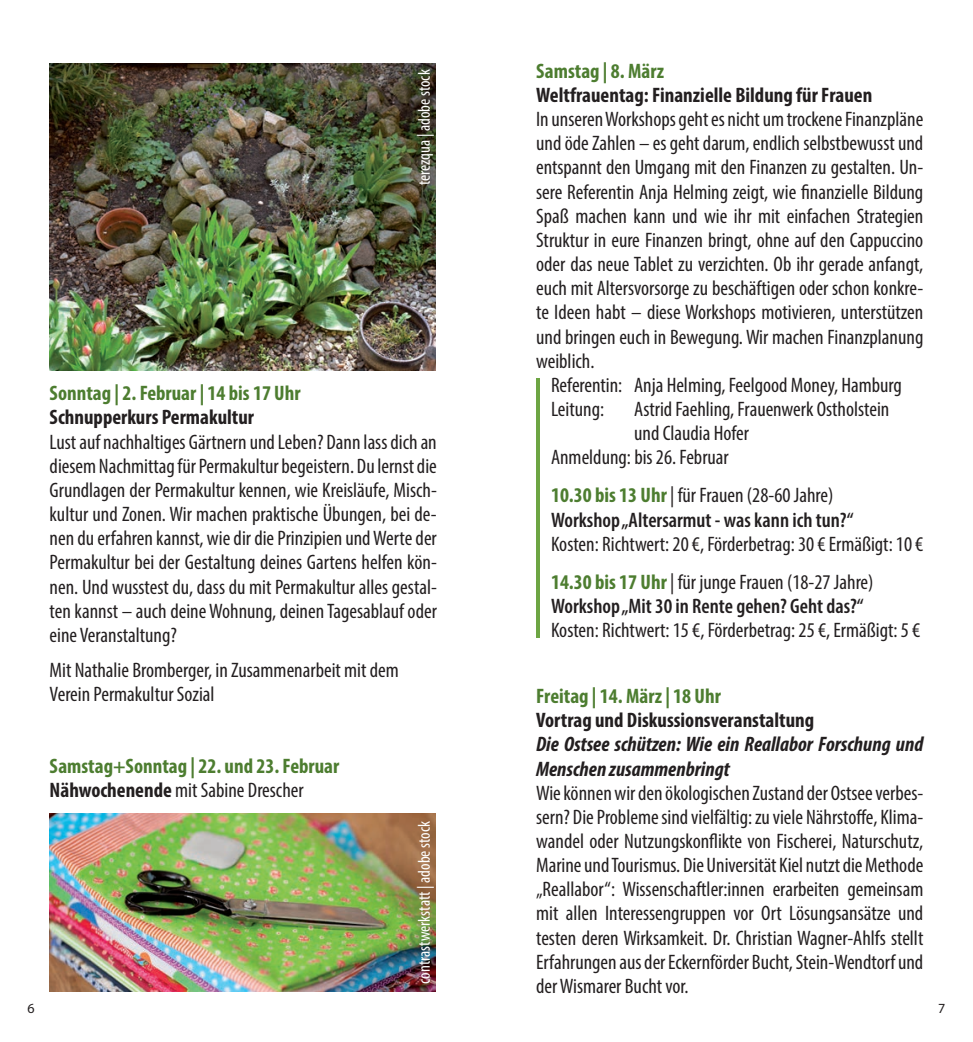
<style>
.page{position:relative;width:973px;height:1042px;background:#fff}
.page>*{position:absolute;margin:0;border:0;box-sizing:border-box;transform-origin:0 0}
.t1{font:condensed 21px/24.2px "Myriad Pro";color:#231f20;text-align:justify}
.t2{font:700 condensed 21px/24.2px "Myriad Pro";color:#4d7d30}
.t3{font:600 condensed 21px/24.2px "Myriad Pro";color:#231f20}
.t4{font:700 condensed 21px "Myriad Pro";color:#231f20}
.t5{font:italic 700 condensed 21px/24.2px "Myriad Pro";color:#231f20}
.t6{font:condensed 16.97px "Myriad Pro";color:#fff}
.t7{font:14px "Myriad Pro";color:#231f20}
.s1{color:#231f20}
.s2{font-weight:400;color:#231f20}
.s3{font-weight:700;color:#4d7d30}
.s4{font-weight:400}
</style>
<div class="page">
<img style="left:50px;top:63px;width:385px;height:308px">
<img style="left:50px;top:814px;width:385px;height:177px">
<svg style="left:536px;top:378px;width:3px;height:259px"></svg>
<p class="t6" style="left:414px;top:185px;width:117px;rotate:-90deg">terezqua | adobe stock</p>
<p class="t2" style="left:50px;top:381px;width:252px">Sonntag | 2. Februar | 14 bis 17 Uhr</p>
<p class="t4" style="left:50px;top:404px;width:206px">Schnupperkurs Permakultur</p>
<p class="t1" style="left:50px;top:429px;width:388px">Lust auf nachhaltiges Gärtnern und Leben? Dann lass dich an diesem Nachmittag für Permakultur begeistern. Du lernst die Grundlagen der Permakultur kennen, wie Kreisläufe, Misch&shy;kultur und Zonen. Wir machen praktische Übungen, bei de&shy;nen du erfahren kannst, wie dir die Prinzipien und Werte der Permakultur bei der Gestaltung deines Gartens helfen kön&shy;nen. Und wusstest du, dass du mit Permakultur alles gestal&shy;ten kannst – auch deine Wohnung, deinen Tagesablauf oder eine Veranstaltung?</p>
<p class="t1" style="left:50px;top:657px;width:350px">Mit Nathalie Bromberger, in Zusammenarbeit mit dem<br>Verein Permakultur Sozial</p>
<p class="t2" style="left:50px;top:753px;width:291px">Samstag+Sonntag | 22. und 23. Februar<br><span class="s1">Nähwochenende</span> <span class="s2">mit Sabine Drescher</span></p>
<p class="t6" style="left:414px;top:983px;width:164px;rotate:-90deg">contrastwerkstatt | adobe stock</p>
<p class="t2" style="left:536px;top:58px;width:129px">Samstag | 8. März</p>
<p class="t4" style="left:536px;top:82px;width:337px">Weltfrauentag: Finanzielle Bildung für Frauen</p>
<p class="t1" style="left:536px;top:107px;width:388px">In unseren Workshops geht es nicht um trockene Finanzpläne und öde Zahlen – es geht darum, endlich selbstbewusst und entspannt den Umgang mit den Finanzen zu gestalten. Un&shy;sere Referentin Anja Helming zeigt, wie finanzielle Bildung Spaß machen kann und wie ihr mit einfachen Strategien Struktur in eure Finanzen bringt, ohne auf den Cappuccino oder das neue Tablet zu verzichten. Ob ihr gerade anfangt, euch mit Altersvorsorge zu beschäftigen oder schon konkre&shy;te Ideen habt – diese Workshops motivieren, unterstützen und bringen euch in Bewegung. Wir machen Finanzplanung weiblich.</p>
<p class="t1" style="left:551px;top:372px;width:352px">Referentin: Anja Helming, Feelgood Money, Hamburg<br>Leitung:</p>
<p class="t1" style="left:634px;top:397px;width:257px">Astrid Faehling, Frauenwerk Ostholstein</p>
<p class="t1" style="left:634px;top:421px;width:116px">und Claudia Hofer</p>
<p class="t1" style="left:551px;top:445px;width:179px">Anmeldung: bis 26. Februar</p>
<p class="t3" style="left:551px;top:483px;width:304px"><span class="s3">10.30 bis 13 Uhr</span> <span class="s4">| für Frauen (28-60 Jahre)<br></span>Workshop „Altersarmut - was kann ich tun?“</p>
<p class="t1" style="left:551px;top:524px;width:374px;line-height:38.1px">Kosten: Richtwert: 20 €, Förderbetrag: 30 € Ermäßigt: 10 €<br><span class="s3">14.30 bis 17 Uhr</span> | für junge Frauen (18-27 Jahre)</p>
<p class="t3" style="left:551px;top:594px;width:314px">Workshop „Mit 30 in Rente gehen? Geht das?“</p>
<p class="t1" style="left:551px;top:618px;width:371px">Kosten: Richtwert: 15 €, Förderbetrag: 25 €, Ermäßigt: 5 €</p>
<p class="t2" style="left:536px;top:683px;width:186px">Freitag | 14. März | 18 Uhr</p>
<p class="t4" style="left:536px;top:707px;width:279px">Vortrag und Diskussionsveranstaltung</p>
<p class="t5" style="left:536px;top:732px;width:388px">Die Ostsee schützen: Wie ein Reallabor Forschung und<br>Menschen zusammenbringt</p>
<p class="t1" style="left:536px;top:780px;width:388px">Wie können wir den ökologischen Zustand der Ostsee verbes&shy;sern? Die Probleme sind vielfältig: zu viele Nährstoffe, Klima&shy;wandel oder Nutzungskonflikte von Fischerei, Naturschutz, Marine und Tourismus. Die Universität Kiel nutzt die Methode „Reallabor“: Wissenschaftler:innen erarbeiten gemeinsam mit allen Interessengruppen vor Ort Lösungsansätze und testen deren Wirksamkeit. Dr. Christian Wagner-Ahlfs stellt Erfahrungen aus der Eckernförder Bucht, Stein-Wendtorf und der Wismarer Bucht vor.</p>
<p class="t7" style="left:28px;top:999px;width:9px">6</p>
<p class="t7" style="left:938px;top:999px;width:9px">7</p>
</div>
